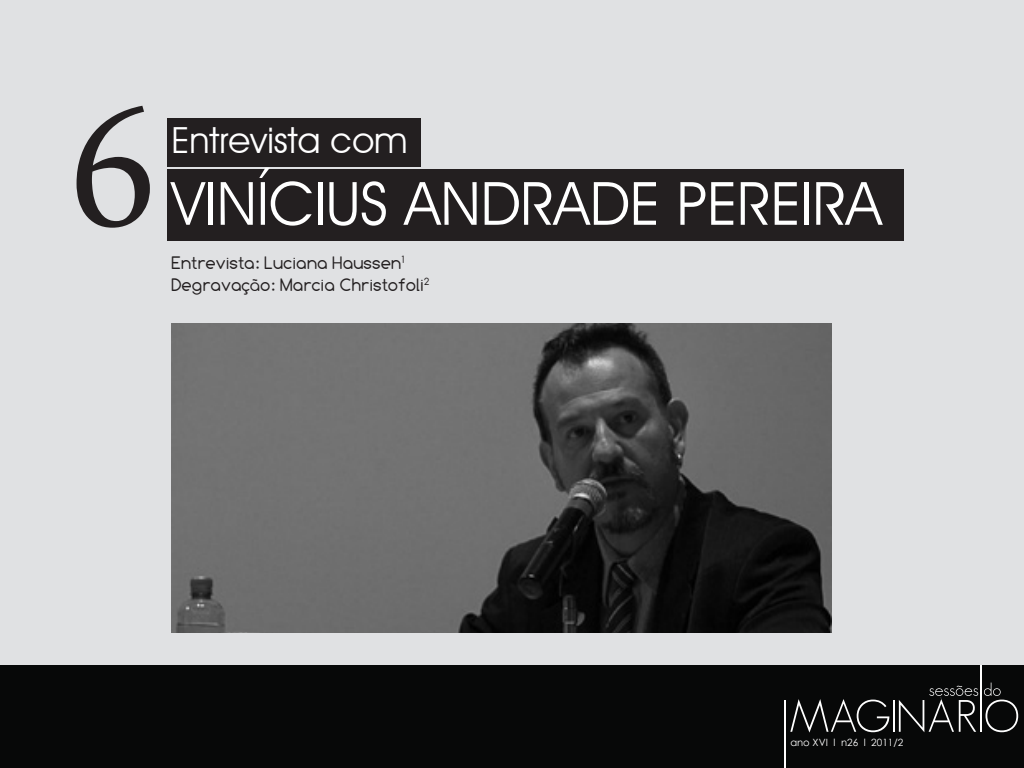
<style>
.page{position:relative;width:1024px;height:768px;background:#fff}
.page>*{position:absolute;margin:0;border:0;box-sizing:border-box;transform-origin:0 0}
.t1{font:250px "Arabic Typesetting";color:#231f20}
.t2{font:60px "Decker";color:#fff}
.t3{font:36px "Decker";color:#fff}
.t4{font:18px "Comfortaa";color:#231f20}
.t5{font:10px "Century Gothic";color:#fff}
</style>
<div class="page">
<div style="left:0;top:0;width:1024px;height:673px;background:#e0e1e3"></div>
<div style="left:0;top:666px;width:1024px;height:102px;background:#070808"></div>
<hr style="left:784px;top:700px;width:2px;height:68px;background:#fff">
<svg style="left:790px;top:699px;width:99px;height:34px"></svg>
<hr style="left:893px;top:700px;width:2px;height:32px;background:#fff">
<hr style="left:980px;top:665px;width:2px;height:67px;background:#fff">
<svg style="left:899px;top:686px;width:79px;height:46px"></svg>
<svg style="left:984px;top:683px;width:34px;height:49px"></svg>
<div style="left:167px;top:118px;width:253px;height:49px;background:#231f20"></div>
<div style="left:167px;top:169px;width:737px;height:72px;background:#231f20"></div>
<img style="left:171px;top:324px;width:661px;height:309px">
<p class="t1" style="left:72px;top:45px;width:85px">6</p>
<p class="t3" style="left:171px;top:118px;width:238px">Entrevista com</p>
<p class="t2" style="left:171px;top:167px;width:712px">VINÍCIUS ANDRADE PEREIRA</p>
<p class="t4" style="left:171px;top:253px;width:235px">Entrevista: Luciana Haussen<sup>1</sup></p>
<p class="t4" style="left:171px;top:274px;width:259px">Degravação: Marcia Christofoli<sup>2</sup></p>
<p class="t5" style="left:790px;top:735px;width:114px">ano XVI l n26 l 2011/2</p>
</div>
